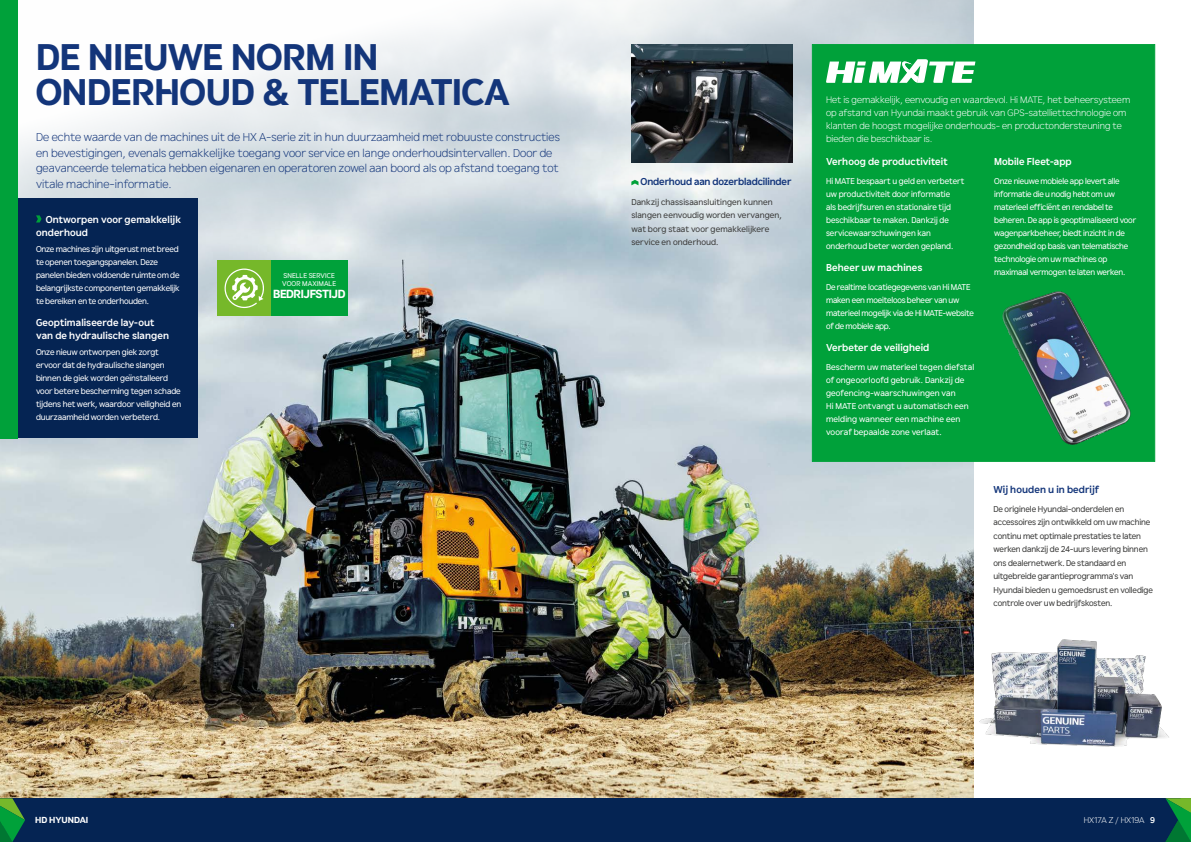
<style>
.page{position:relative;width:1191px;height:842px;background:#fff}
.page>*{position:absolute;margin:0;border:0;box-sizing:border-box;transform-origin:0 0}
.t1{font:36px/35px "HD Hyundai Gothic Euro Lg Bd";letter-spacing:-.005em;color:#13357a;scale:.96 1}
.t2{font:300 11.5px/15.5px "HD Hyundai Gothic Euro";color:#13357a}
.t3{font:11.4px "HD Hyundai Gothic Euro Lg Bd";letter-spacing:-.03em;color:#fff}
.t4{font:700 10px/13.5px "HD Hyundai Gothic Euro";letter-spacing:.005em;color:#fff}
.t5{font:700 10px "HD Hyundai Gothic Euro";letter-spacing:-.015em;color:#13357a}
.t6{font:700 10px "HD Hyundai Gothic Euro";letter-spacing:.005em;color:#13357a}
.t7{font:300 9.5px/13px "HD Hyundai Gothic Euro";letter-spacing:-.005em;color:#fff}
.t8{font:8.5px/13px "HD Hyundai Gothic Euro";letter-spacing:-.02em;color:#fff}
.t9{font:8.5px/13.5px "HD Hyundai Gothic Euro";letter-spacing:-.015em;color:#3c3c3b}
.t10{font:8.5px/13px "HD Hyundai Gothic Euro";letter-spacing:.005em;color:#fff}
.t11{font:8.5px/13.5px "HD Hyundai Gothic Euro";letter-spacing:.005em;color:#3c3c3b}
.t12{font:300 8.5px "HD Hyundai Gothic Euro";color:#fff}
.t13{font:8.5px "HD Hyundai Gothic Euro Lg Bd";color:#fff}
.t14{font:7px/7.8px "HD Hyundai Gothic Euro";letter-spacing:.01em;color:#fff}
.s1{font-weight:700}
</style>
<div class="page">
<img style="left:0;top:0;width:974px;height:798px">
<svg style="left:631px;top:180px;width:7px;height:5px"></svg>
<div style="left:0;top:199px;width:197px;height:239px;background:#052453"></div>
<svg style="left:36px;top:215px;width:6px;height:7px"></svg>
<img style="left:979px;top:639px;width:190px;height:108px">
<div style="left:271px;top:260px;width:77px;height:56px;background:#00a13a"></div>
<div style="left:217px;top:260px;width:54px;height:56px;background:#76b82a"></div>
<svg style="left:224px;top:269px;width:40px;height:39px"></svg>
<div style="left:0;top:0;width:17px;height:438px;background:#00a13a"></div>
<img style="left:632px;top:45px;width:160px;height:117px">
<div style="left:812px;top:44px;width:343px;height:418px;background:#00a13a;border:1px solid #00a13a"></div>
<svg style="left:826px;top:59px;width:149px;height:24px"></svg>
<img style="left:1002px;top:291px;width:129px;height:154px">
<div style="left:0;top:798px;width:1191px;height:44px;background:#052453"></div>
<svg style="left:1165px;top:798px;width:26px;height:44px"></svg>
<svg style="left:0;top:798px;width:25px;height:44px"></svg>
<h1 class="t1" style="left:36px;top:39px;width:495px">DE NIEUWE NORM IN<br>ONDERHOUD &amp; TELEMATICA</h1>
<p class="t2" style="left:36px;top:129px;width:525px">De echte waarde van de machines uit de HX A-serie zit in hun duurzaamheid met robuuste constructies en bevestigingen, evenals gemakkelijke toegang voor service en lange onderhoudsintervallen. Door de geavanceerde telematica hebben eigenaren en operatoren zowel aan boord als op afstand toegang tot vitale machine-informatie.</p>
<p class="t4" style="left:36px;top:212px;width:147px;text-indent:10px">Ontworpen voor gemakkelijk onderhoud</p>
<p class="t8" style="left:36px;top:242px;width:145px">Onze machines zijn uitgerust met breed te openen toegangspanelen. Deze panelen bieden voldoende ruimte om de belangrijkste componenten gemakkelijk te bereiken en te onderhouden.</p>
<p class="t4" style="left:36px;top:316px;width:134px;line-height:13px">Geoptimaliseerde lay-out van de hydraulische slangen</p>
<p class="t8" style="left:36px;top:346px;width:147px">Onze nieuw ontworpen giek zorgt ervoor dat de hydraulische slangen binnen de giek worden geïnstalleerd voor betere bescherming tegen schade tijdens het werk, waardoor veiligheid en duurzaamheid worden verbeterd.</p>
<p class="t14" style="left:282px;top:272px;width:55px">SNELLE SERVICE<br>VOOR MAXIMALE</p>
<h3 class="t3" style="left:273px;top:286px;width:74px">BEDRIJFSTIJD</h3>
<p class="t5" style="left:640px;top:175px;width:152px">Onderhoud aan dozerbladcilinder</p>
<p class="t11" style="left:631px;top:195px;width:152px">Dankzij chassisaansluitingen kunnen slangen eenvoudig worden vervangen, wat borg staat voor gemakkelijkere service en onderhoud.</p>
<p class="t7" style="left:826px;top:93px;width:306px">Het is gemakkelijk, eenvoudig en waardevol. Hi MATE, het beheersysteem op afstand van Hyundai maakt gebruik van GPS-satelliettechnologie om klanten de hoogst mogelijke onderhouds- en productondersteuning te bieden die beschikbaar is.</p>
<p class="t4" style="left:826px;top:155px;width:123px">Verhoog de productiviteit</p>
<p class="t8" style="left:826px;top:174px;width:140px">Hi MATE bespaart u geld en verbetert uw productiviteit door informatie<br>als bedrijfsuren en stationaire tijd beschikbaar te maken. Dankzij de servicewaarschuwingen kan onderhoud beter worden gepland.</p>
<p class="t4" style="left:826px;top:261px;width:98px">Beheer uw machines</p>
<p class="t8" style="left:826px;top:280px;width:149px">De realtime locatiegegevens van Hi MATE maken een moeiteloos beheer van uw materieel mogelijk via de Hi MATE-website of de mobiele app.</p>
<p class="t4" style="left:826px;top:341px;width:105px">Verbeter de veiligheid</p>
<p class="t10" style="left:826px;top:360px;width:150px">Bescherm uw materieel tegen diefstal of ongeoorloofd gebruik. Dankzij de geofencing-waarschuwingen van<br>Hi MATE ontvangt u automatisch een melding wanneer een machine een vooraf bepaalde zone verlaat.</p>
<p class="t4" style="left:994px;top:155px;width:79px">Mobile Fleet-app</p>
<p class="t8" style="left:994px;top:174px;width:143px">Onze nieuwe mobiele app levert alle informatie die u nodig hebt om uw materieel efficiënt en rendabel te beheren. De app is geoptimaliseerd voor wagenparkbeheer, biedt inzicht in de gezondheid op basis van telematische technologie om uw machines op maximaal vermogen te laten werken.</p>
<p class="t6" style="left:993px;top:482px;width:107px">Wij houden u in bedrijf</p>
<p class="t9" style="left:993px;top:502px;width:161px">De originele Hyundai-onderdelen en accessoires zijn ontwikkeld om uw machine continu met optimale prestaties te laten werken dankzij de 24-uurs levering binnen ons dealernetwerk. De standaard en uitgebreide garantieprogramma's van Hyundai bieden u gemoedsrust en volledige controle over uw bedrijfskosten.</p>
<p class="t13" style="left:35px;top:814px;width:54px">HD HYUNDAI</p>
<p class="t12" style="left:1083px;top:815px;width:73px">HX17A Z / HX19A <span class="s1">9</span></p>
</div>
